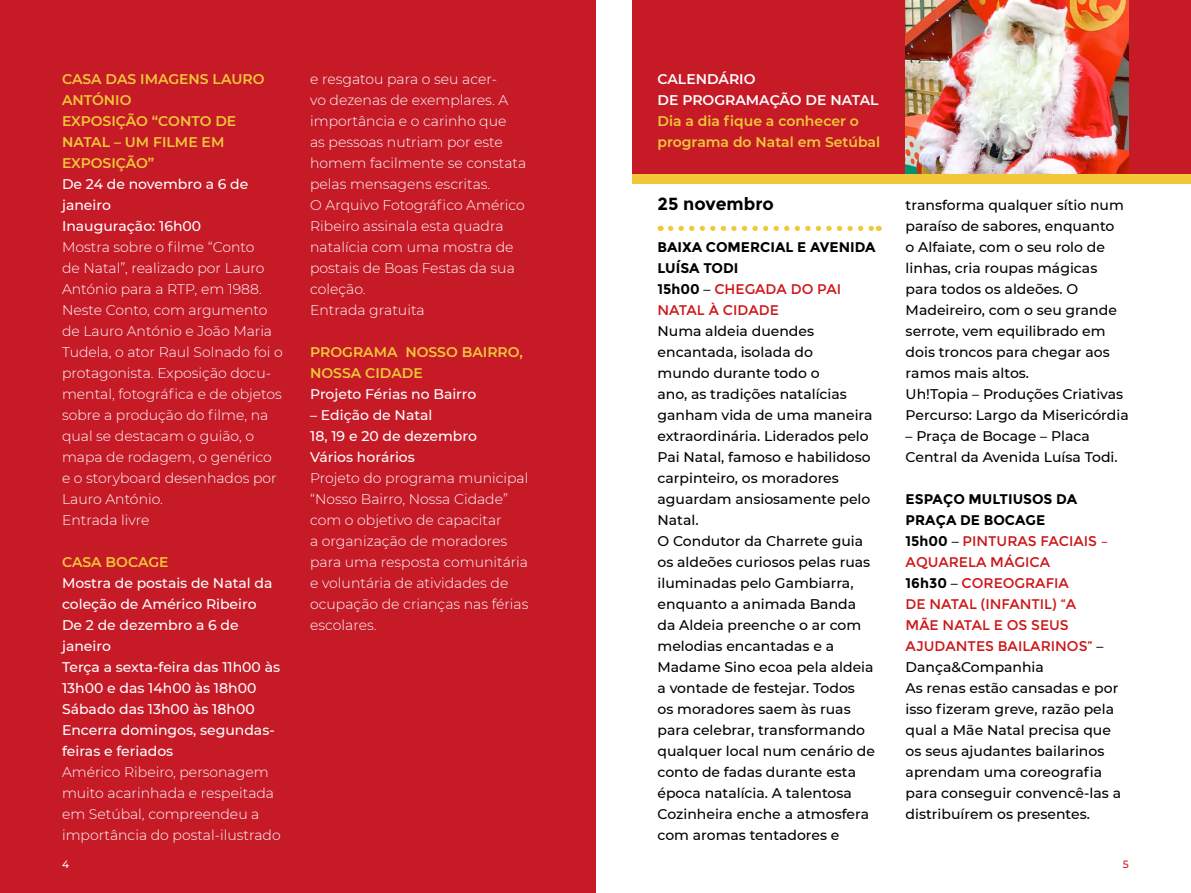
<style>
.page{position:relative;width:1191px;height:893px;background:#fff}
.page>*{position:absolute;margin:0;border:0;box-sizing:border-box;transform-origin:0 0}
.t1{font:700 17.5px "Montserrat";color:#000}
.t2{font:500 14px/21px "Montserrat";color:#000}
.t3{font:300 14px/21px "Montserrat";color:#fff}
.t4{font:500 14px/21px "Montserrat";color:#fff}
.t5{font:600 14px/21px "Montserrat";color:#f1c938}
.t6{font:700 14px/21px "Montserrat";color:#000}
.t7{font:600 14px/21px "Montserrat";color:#fff}
.t8{font:500 10.5px "Montserrat";color:#cd1719}
.t9{font:500 10.5px "Montserrat";color:#fff}
.s1{font-weight:500}
.s2{font-weight:400;color:#cd1719}
.s3{font-weight:700}
</style>
<div class="page">
<div style="left:632px;top:174px;width:559px;height:10px;background:#f1c938"></div>
<div style="left:632px;top:0;width:559px;height:174px;background:#c61a27"></div>
<div style="left:0;top:0;width:595px;height:893px;background:#c61a27"></div>
<svg style="left:670px;top:226px;width:209px;height:5px"></svg>
<img style="left:905px;top:0;width:224px;height:174px">
<p class="t5" style="left:62px;top:68px;width:204px">CASA DAS IMAGENS LAURO<br>ANTÓNIO<br>EXPOSIÇÃO “CONTO DE<br>NATAL – UM FILME EM<br>EXPOSIÇÃO”</p>
<p class="t4" style="left:62px;top:173px;width:188px">De 24 de novembro a 6 de janeiro<br>Inauguração: 16h00</p>
<p class="t3" style="left:62px;top:236px;width:222px">Mostra sobre o filme “Conto<br>de Natal”, realizado por Lauro<br>António para a RTP, em 1988.<br>Neste Conto, com argumento de Lauro António e João Maria<br>Tudela, o ator Raul Solnado foi o protagonista. Exposição docu&shy;mental, fotográfica e de objetos sobre a produção do filme, na qual se destacam o guião, o mapa de rodagem, o genérico e o storyboard desenhados por<br>Lauro António.<br>Entrada livre</p>
<p class="t5" style="left:62px;top:551px;width:108px">CASA BOCAGE</p>
<p class="t4" style="left:62px;top:572px;width:219px">Mostra de postais de Natal da coleção de Américo Ribeiro<br>De 2 de dezembro a 6 de janeiro<br>Terça a sexta-feira das 11h00 às<br>13h00 e das 14h00 às 18h00<br>Sábado das 13h00 às 18h00<br>Encerra domingos, segundas&shy;feiras e feriados</p>
<p class="t3" style="left:62px;top:761px;width:220px">Américo Ribeiro, personagem muito acarinhada e respeitada em Setúbal, compreendeu a importância do postal-ilustrado</p>
<p class="t9" style="left:62px;top:857px;width:9px">4</p>
<p class="t3" style="left:310px;top:68px;width:218px">e resgatou para o seu acer-<br>vo dezenas de exemplares. A importância e o carinho que<br>as pessoas nutriam por este homem facilmente se constata pelas mensagens escritas.<br>O Arquivo Fotográfico Américo<br>Ribeiro assinala esta quadra natalícia com uma mostra de postais de Boas Festas da sua coleção.<br>Entrada gratuita</p>
<p class="t5" style="left:310px;top:341px;width:214px">PROGRAMA NOSSO BAIRRO,<br>NOSSA CIDADE</p>
<p class="t4" style="left:310px;top:383px;width:168px">Projeto Férias no Bairro</p>
<p class="t4" style="left:310px;top:404px;width:168px">– Edição de Natal<br>18, 19 e 20 de dezembro<br>Vários horários</p>
<p class="t3" style="left:310px;top:467px;width:220px">Projeto do programa municipal “Nosso Bairro, Nossa Cidade” com o objetivo de capacitar<br>a organização de moradores para uma resposta comunitária e voluntária de atividades de ocupação de crianças nas férias escolares.</p>
<p class="t7" style="left:657px;top:68px;width:223px">CALENDÁRIO<br>DE PROGRAMAÇÃO DE NATAL</p>
<p class="t5" style="left:657px;top:110px;width:224px">Dia a dia fique a conhecer o programa do Natal em Setúbal</p>
<p class="t1" style="left:657px;top:193px;width:118px">25 novembro</p>
<p class="t6" style="left:657px;top:237px;width:220px">BAIXA COMERCIAL E AVENIDA<br>LUÍSA TODI<br>15h00 <span class="s1">–</span> <span class="s2">CHEGADA DO PAI<br>NATAL À CIDADE</span></p>
<p class="t2" style="left:657px;top:320px;width:219px">Numa aldeia duendes encantada, isolada do<br>mundo durante todo o<br>ano, as tradições natalícias ganham vida de uma maneira extraordinária. Liderados pelo<br>Pai Natal, famoso e habilidoso carpinteiro, os moradores aguardam ansiosamente pelo<br>Natal.<br>O Condutor da Charrete guia os aldeões curiosos pelas ruas iluminadas pelo Gambiarra, enquanto a animada Banda da Aldeia preenche o ar com melodias encantadas e a<br>Madame Sino ecoa pela aldeia a vontade de festejar. Todos<br>os moradores saem às ruas para celebrar, transformando qualquer local num cenário de conto de fadas durante esta época natalícia. A talentosa<br>Cozinheira enche a atmosfera com aromas tentadores e</p>
<p class="t2" style="left:905px;top:194px;width:224px">transforma qualquer sítio num paraíso de sabores, enquanto<br>o Alfaiate, com o seu rolo de linhas, cria roupas mágicas para todos os aldeões. O<br>Madeireiro, com o seu grande serrote, vem equilibrado em dois troncos para chegar aos ramos mais altos.<br>Uh!Topia – Produções Criativas<br>Percurso: Largo da Misericórdia</p>
<p class="t2" style="left:905px;top:425px;width:213px">– Praça de Bocage – Placa<br>Central da Avenida Luísa Todi.</p>
<p class="t2" style="left:905px;top:488px;width:217px"><span class="s3">ESPAÇO MULTIUSOS DA<br>PRAÇA DE BOCAGE<br>15h00</span> – <span class="s2">PINTURAS FACIAIS –<br>AQUARELA MÁGICA<br></span><span class="s3">16h30</span> – <span class="s2">COREOGRAFIA<br>DE NATAL (INFANTIL) “A<br>MÃE NATAL E OS SEUS<br>AJUDANTES BAILARINOS”</span> –<br>Dança&amp;Companhia<br>As renas estão cansadas e por isso fizeram greve, razão pela qual a Mãe Natal precisa que os seus ajudantes bailarinos aprendam uma coreografia para conseguir convencê-las a distribuírem os presentes.</p>
<p class="t8" style="left:1123px;top:857px;width:8px">5</p>
</div>
